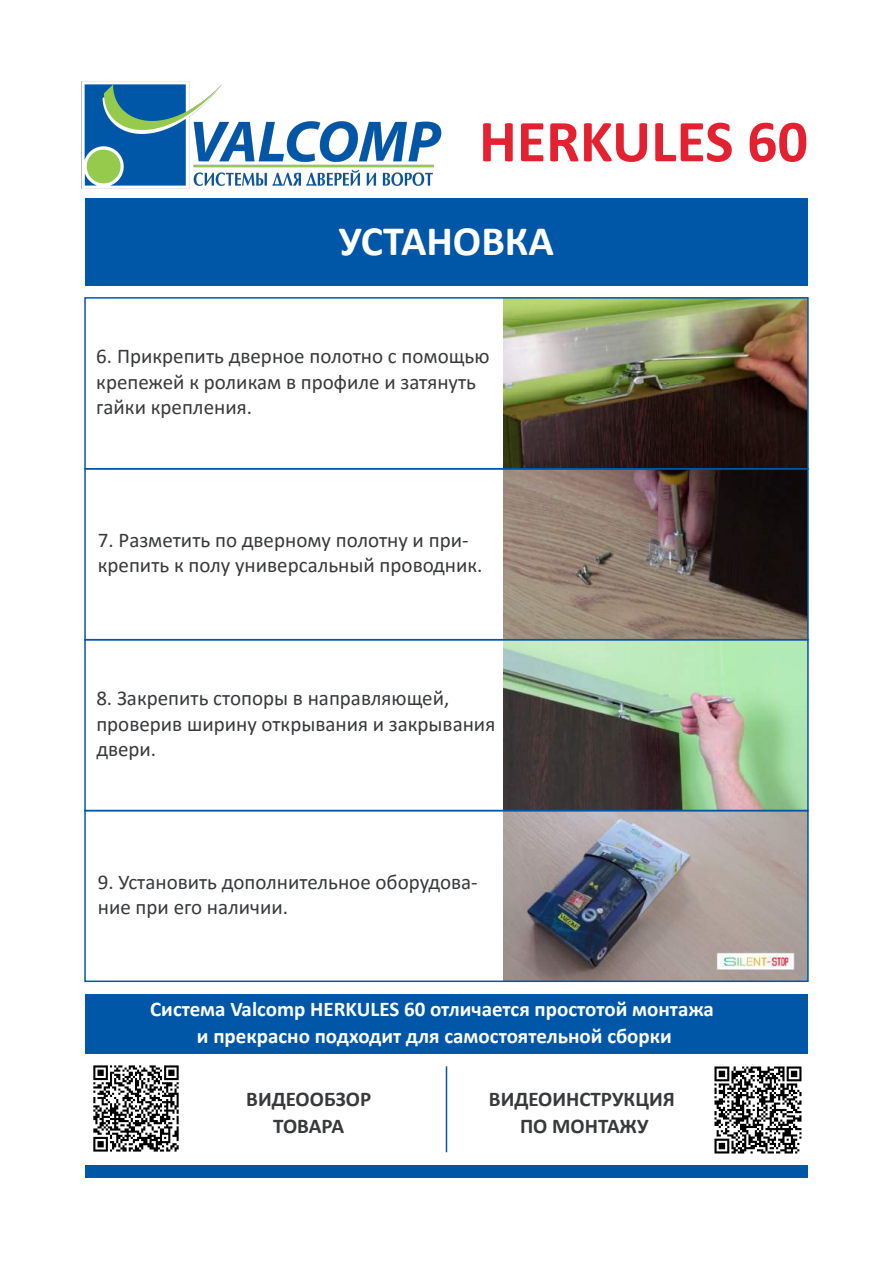
<style>
.page{position:relative;width:893px;height:1263px;background:#fff}
.page>*{position:absolute;margin:0;border:0;box-sizing:border-box;transform-origin:0 0}
.t1{font:700 60px "Calibri";color:#e42130}
.t2{font:700 42px "Calibri";color:#fff}
.t3{font:21px/25.5px "Calibri";color:#38393b}
.t4{font:700 21px/27px "Calibri";color:#fff;text-align:center}
.t5{font:700 21px/27px "Calibri";color:#38393b;text-align:center}
</style>
<div class="page">
<img style="left:81px;top:81px;width:361px;height:108px">
<div style="left:85px;top:1165px;width:723px;height:13px;background:#0057a7"></div>
<div style="left:85px;top:198px;width:723px;height:87px;background:#0057a7"></div>
<div style="left:85px;top:994px;width:723px;height:59px;background:#0057a7"></div>
<hr style="left:446px;top:1066px;width:1px;height:86px;background:#0057a7">
<img style="left:504px;top:300px;width:302px;height:679px">
<div style="left:84px;top:297px;width:725px;height:172px;border:2px solid #0057a7"></div>
<div style="left:84px;top:468px;width:725px;height:172px;border:2px solid #0057a7"></div>
<div style="left:84px;top:639px;width:725px;height:172px;border:2px solid #0057a7"></div>
<div style="left:84px;top:810px;width:725px;height:172px;border:2px solid #0057a7"></div>
<img style="left:93px;top:1065px;width:86px;height:87px">
<img style="left:714px;top:1066px;width:88px;height:88px">
<h1 class="t1" style="left:479px;top:99px;width:330px">HERKULES 60</h1>
<h2 class="t2" style="left:339px;top:211px;width:217px">УСТАНОВКА</h2>
<p class="t3" style="left:96px;top:343px;width:395px">6. Прикрепить дверное полотно с помощью крепежей к роликам в профиле и затянуть гайки крепления.</p>
<p class="t3" style="left:98px;top:526px;width:386px">7. Разметить по дверному полотну и при&shy;крепить к полу универсальный проводник.</p>
<p class="t3" style="left:96px;top:685px;width:400px">8. Закрепить стопоры в направляющей, проверив ширину открывания и закрывания двери.</p>
<p class="t3" style="left:98px;top:868px;width:381px">9. Установить дополнительное оборудова&shy;ние при его наличии.</p>
<p class="t4" style="left:150px;top:994px;width:565px">Система Valcomp HERKULES 60 отличается простотой монтажа и прекрасно подходит для самостоятельной сборки</p>
<p class="t5" style="left:246px;top:1084px;width:126px">ВИДЕООБЗОР<br>ТОВАРА</p>
<p class="t5" style="left:489px;top:1084px;width:187px">ВИДЕОИНСТРУКЦИЯ<br>ПО МОНТАЖУ</p>
</div>
